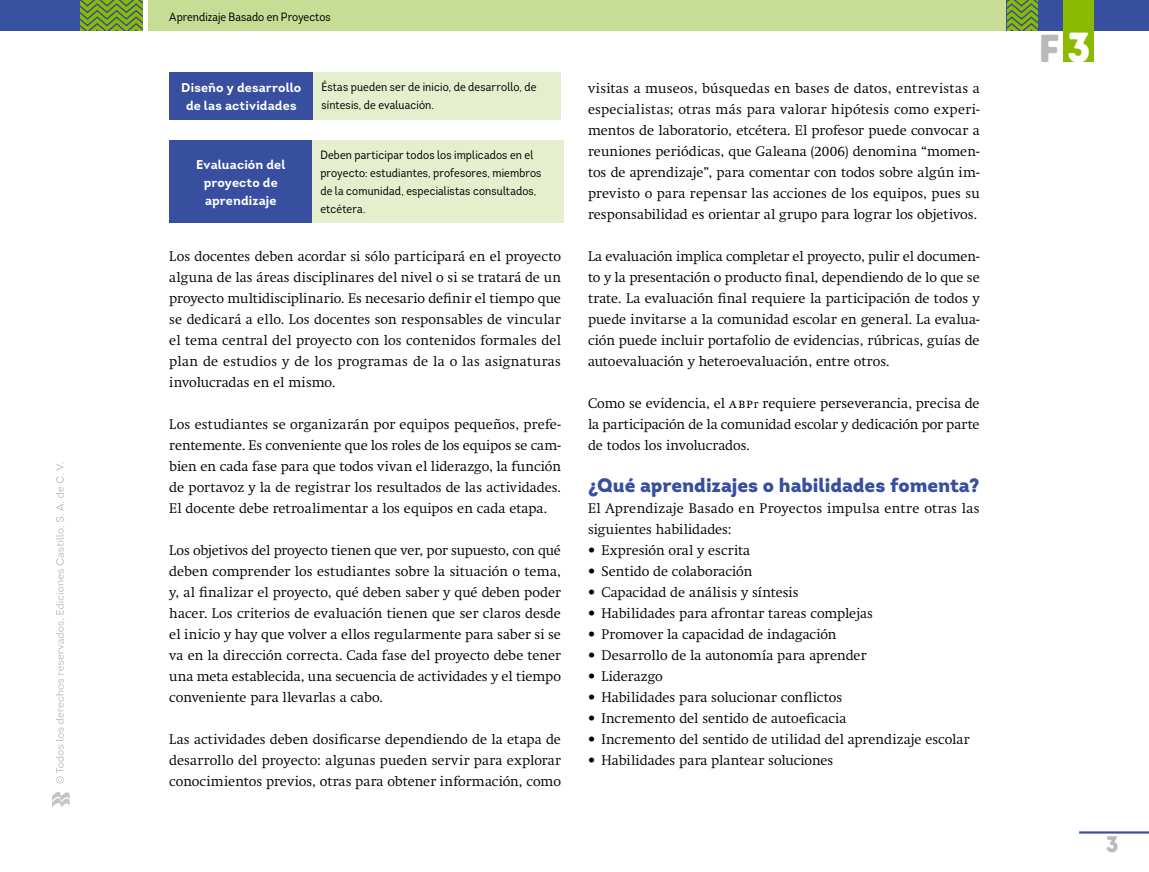
<style>
.page{position:relative;width:1149px;height:872px;background:#fff}
.page>*{position:absolute;margin:0;border:0;box-sizing:border-box;transform-origin:0 0}
.t1{font:39px "Intro Rust Base";color:#b9b9bc}
.t2{font:22.5px "Intro Rust Base";color:#b9b9bc}
.t3{font:900 19.5px "Intro";letter-spacing:-.005em;color:#384e9f}
.t4{font:300 14.25px/21px "Swift Neue LT Pro";letter-spacing:.005em;color:#000;text-align:justify}
.t5{font:700 12.75px/18px "Intro";letter-spacing:.01em;color:#fff;text-align:center}
.t6{font:12px/18px "Intro Cond";letter-spacing:.01em;color:#000}
.s1{font-size:12px}
.s2{font-size:42px;color:#fff}
</style>
<div class="page">
<svg style="left:52px;top:792px;width:18px;height:15px"></svg>
<svg style="left:56px;top:462px;width:9px;height:321px"></svg>
<div style="left:169px;top:72px;width:144px;height:48px;background:#384e9f"></div>
<div style="left:313px;top:72px;width:248px;height:48px;background:#e5efcd"></div>
<div style="left:169px;top:141px;width:143px;height:82px;background:#384e9f"></div>
<div style="left:312px;top:141px;width:251px;height:82px;background:#e5efcd"></div>
<hr style="left:1078px;top:831px;width:70px;height:2px;background:#384e9f">
<div style="left:148px;top:0;width:1000px;height:31px;background:#c7dc95"></div>
<div style="left:0;top:0;width:142px;height:31px;background:#37509f"></div>
<svg style="left:80px;top:0;width:62px;height:31px"></svg>
<div style="left:1006px;top:0;width:142px;height:31px;background:#384e9f"></div>
<div style="left:1063px;top:0;width:30px;height:62px;background:#8bbb00"></div>
<svg style="left:1007px;top:0;width:30px;height:31px"></svg>
<p class="t6" style="left:169px;top:8px;width:163px">Aprendizaje Basado en Proyectos</p>
<p class="t5" style="left:181px;top:78px;width:122px">Diseño y desarrollo de las actividades</p>
<p class="t6" style="left:321px;top:78px;width:216px">Éstas pueden ser de inicio, de desarrollo, de síntesis, de evaluación.</p>
<p class="t5" style="left:196px;top:155px;width:91px">Evaluación del proyecto de aprendizaje</p>
<p class="t6" style="left:320px;top:146px;width:222px">Deben participar todos los implicados en el proyecto: estudiantes, profesores, miembros de la comunidad, especialistas consultados, etcétera.</p>
<p class="t4" style="left:169px;top:246px;width:393px">Los docentes deben acordar si sólo participará en el proyecto alguna de las áreas disciplinares del nivel o si se tratará de un proyecto multidisciplinario. Es necesario definir el tiempo que se dedicará a ello. Los docentes son responsables de vincular el tema central del proyecto con los contenidos formales del plan de estudios y de los programas de la o las asignaturas involucradas en el mismo.</p>
<p class="t4" style="left:169px;top:414px;width:393px">Los estudiantes se organizarán por equipos pequeños, prefe&shy;rentemente. Es conveniente que los roles de los equipos se cam&shy;bien en cada fase para que todos vivan el liderazgo, la función de portavoz y la de registrar los resultados de las actividades.<br>El docente debe retroalimentar a los equipos en cada etapa.</p>
<p class="t4" style="left:169px;top:540px;width:393px">Los objetivos del proyecto tienen que ver, por supuesto, con qué deben comprender los estudiantes sobre la situación o tema, y, al finalizar el proyecto, qué deben saber y qué deben poder hacer. Los criterios de evaluación tienen que ser claros desde el inicio y hay que volver a ellos regularmente para saber si se va en la dirección correcta. Cada fase del proyecto debe tener una meta establecida, una secuencia de actividades y el tiempo conveniente para llevarlas a cabo.</p>
<p class="t4" style="left:169px;top:729px;width:393px">Las actividades deben dosificarse dependiendo de la etapa de desarrollo del proyecto: algunas pueden servir para explorar conocimientos previos, otras para obtener información, como</p>
<p class="t4" style="left:588px;top:78px;width:393px">visitas a museos, búsquedas en bases de datos, entrevistas a especialistas; otras más para valorar hipótesis como experi&shy;mentos de laboratorio, etcétera. El profesor puede convocar a reuniones periódicas, que Galeana (2006) denomina “momen&shy;tos de aprendizaje”, para comentar con todos sobre algún im&shy;previsto o para repensar las acciones de los equipos, pues su responsabilidad es orientar al grupo para lograr los objetivos.</p>
<p class="t4" style="left:588px;top:246px;width:393px">La evaluación implica completar el proyecto, pulir el documen&shy;to y la presentación o producto final, dependiendo de lo que se trate. La evaluación final requiere la participación de todos y puede invitarse a la comunidad escolar en general. La evalua&shy;ción puede incluir portafolio de evidencias, rúbricas, guías de autoevaluación y heteroevaluación, entre otros.</p>
<p class="t4" style="left:588px;top:393px;width:393px">Como se evidencia, el abp<span class="s1">r</span> requiere perseverancia, precisa de la participación de la comunidad escolar y dedicación por parte de todos los involucrados.</p>
<h3 class="t3" style="left:588px;top:472px;width:393px">¿Qué aprendizajes o habilidades fomenta?</h3>
<p class="t4" style="left:588px;top:498px;width:393px">El Aprendizaje Basado en Proyectos impulsa entre otras las siguientes habilidades:</p>
<p class="t4" style="left:588px;top:540px;width:164px">• Expresión oral y escrita</p>
<p class="t4" style="left:588px;top:561px;width:166px">• Sentido de colaboración</p>
<p class="t4" style="left:588px;top:582px;width:212px">• Capacidad de análisis y síntesis</p>
<p class="t4" style="left:588px;top:603px;width:286px">• Habilidades para afrontar tareas complejas</p>
<p class="t4" style="left:588px;top:624px;width:250px">• Promover la capacidad de indagación</p>
<p class="t4" style="left:588px;top:645px;width:280px">• Desarrollo de la autonomía para aprender</p>
<p class="t4" style="left:588px;top:666px;width:76px">• Liderazgo</p>
<p class="t4" style="left:588px;top:687px;width:255px">• Habilidades para solucionar conflictos</p>
<p class="t4" style="left:588px;top:708px;width:260px">• Incremento del sentido de autoeficacia</p>
<p class="t4" style="left:588px;top:729px;width:383px">• Incremento del sentido de utilidad del aprendizaje escolar</p>
<p class="t4" style="left:588px;top:750px;width:247px">• Habilidades para plantear soluciones</p>
<h1 class="t1" style="left:1038px;top:24px;width:54px">F<span class="s2">3</span></h1>
<h2 class="t2" style="left:1105px;top:830px;width:14px">3</h2>
</div>
